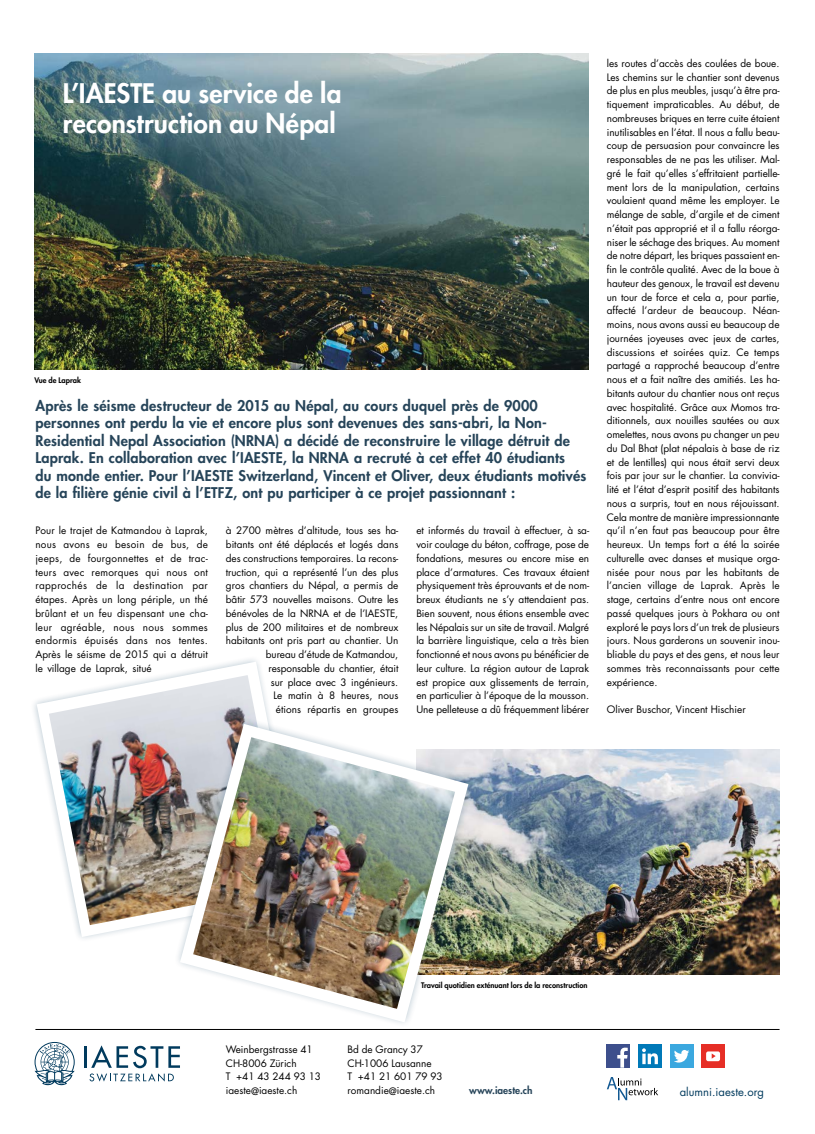
<style>
.page{position:relative;width:815px;height:1134px;background:#fff}
.page>*{position:absolute;margin:0;border:0;box-sizing:border-box;transform-origin:0 0}
.t1{font:800 26.25px/30px "Futura Std";letter-spacing:.005em;color:#fff}
.t2{font:800 14.38px/17.5px "Futura Std";letter-spacing:.015em;color:#264459}
.t3{font:11.25px "Futura Std";color:#003a5d}
.t4{font:10px/13.8px "Futura Std";color:#000;text-align:justify}
.t5{font:800 10px "Futura Std";color:#264459}
.t6{font:800 7.5px "Futura Std";color:#000}
</style>
<div class="page">
<svg style="left:607px;top:1077px;width:51px;height:23px"></svg>
<div style="left:607px;top:1044px;width:23px;height:24px;background:#3d4f8c"></div>
<svg style="left:617px;top:1048px;width:11px;height:20px"></svg>
<div style="left:638px;top:1044px;width:24px;height:24px;background:#0079b8"></div>
<svg style="left:642px;top:1048px;width:16px;height:16px"></svg>
<div style="left:670px;top:1044px;width:23px;height:24px;background:#3ba8df"></div>
<svg style="left:674px;top:1050px;width:15px;height:12px"></svg>
<div style="left:701px;top:1045px;width:24px;height:23px;background:#e62e26"></div>
<svg style="left:706px;top:1051px;width:14px;height:10px"></svg>
<hr style="left:84px;top:1046px;width:3px;height:22px;background:#003a5d">
<svg style="left:89px;top:1045px;width:91px;height:36px"></svg>
<svg style="left:35px;top:1042px;width:40px;height:43px"></svg>
<img style="left:478px;top:750px;width:302px;height:224px">
<hr style="left:35px;top:1029px;width:745px;height:1px;background:#000">
<img style="left:35px;top:53px;width:554px;height:316px">
<svg style="left:37px;top:662px;width:224px;height:275px"></svg>
<img style="left:49px;top:675px;width:220px;height:250px">
<img style="left:170px;top:714px;width:308px;height:310px">
<img style="left:180px;top:724px;width:288px;height:298px">
<img style="left:193px;top:737px;width:262px;height:272px">
<p class="t1" style="left:63px;top:78px;width:280px">L’IAESTE au service de la reconstruction au Népal</p>
<p class="t6" style="left:35px;top:375px;width:48px">Vue de Laprak</p>
<p class="t2" style="left:35px;top:397px;width:552px">Après le séisme destructeur de 2015 au Népal, au cours duquel près de 9000 personnes ont perdu la vie et encore plus sont devenues des sans-abri, la Non-Residential Nepal Association (NRNA) a décidé de reconstruire le village détruit de Laprak. En collaboration avec l’IAESTE, la NRNA a recruté à cet effet 40 étudiants<br>du monde entier. Pour l’IAESTE Switzerland, Vincent et Oliver, deux étudiants motivés de la filière génie civil à l’ETFZ, ont pu participer à ce projet passionnant :</p>
<p class="t4" style="left:35px;top:524px;width:174px">Pour le trajet de Katmandou à Laprak, nous avons eu besoin de bus, de jeeps, de fourgonnettes et de trac&shy;teurs avec remorques qui nous ont rapprochés de la destination par étapes. Après un long périple, un thé brûlant et un feu dispensant une cha&shy;leur agréable, nous nous sommes endormis épuisés dans nos tentes.<br>Après le séisme de 2015 qui a détruit le village de Laprak, situé</p>
<p class="t4" style="left:226px;top:524px;width:174px;text-align:right">à 2700 mètres d’altitude, tous ses ha&shy;bitants ont été déplacés et logés dans des constructions temporaires. La recons&shy;truction, qui a représenté l’un des plus gros chantiers du Népal, a permis de bâtir 573 nouvelles maisons. Outre les bénévoles de la NRNA et de l’IAESTE, plus de 200 militaires et de nombreux habitants ont pris part au chantier. Un bureau d’étude de Katmandou, responsable du chantier, était<br>sur place avec 3 ingénieurs.<br>Le matin à 8 heures, nous<br>étions répartis en groupes</p>
<p class="t4" style="left:416px;top:524px;width:174px">et informés du travail à effectuer, à sa&shy;voir coulage du béton, coffrage, pose de fondations, mesures ou encore mise en place d’armatures. Ces travaux étaient physiquement très éprouvants et de nom&shy;breux étudiants ne s’y attendaient pas.<br>Bien souvent, nous étions ensemble avec les Népalais sur un site de travail. Malgré la barrière linguistique, cela a très bien fonctionné et nous avons pu bénéficier de leur culture. La région autour de Laprak est propice aux glissements de terrain, en particulier à l’époque de la mousson.<br>Une pelleteuse a dû fréquemment libérer</p>
<p class="t4" style="left:607px;top:56px;width:174px">les routes d’accès des coulées de boue.<br>Les chemins sur le chantier sont devenus de plus en plus meubles, jusqu’à être pra&shy;tiquement impraticables. Au début, de nombreuses briques en terre cuite étaient inutilisables en l’état. Il nous a fallu beau&shy;coup de persuasion pour convaincre les responsables de ne pas les utiliser. Mal&shy;gré le fait qu’elles s’effritaient partielle&shy;ment lors de la manipulation, certains voulaient quand même les employer. Le mélange de sable, d’argile et de ciment n’était pas approprié et il a fallu réorga&shy;niser le séchage des briques. Au moment de notre départ, les briques passaient en&shy;fin le contrôle qualité. Avec de la boue à hauteur des genoux, le travail est devenu un tour de force et cela a, pour partie, affecté l’ardeur de beaucoup. Néan&shy;moins, nous avons aussi eu beaucoup de journées joyeuses avec jeux de cartes, discussions et soirées quiz. Ce temps partagé a rapproché beaucoup d’entre nous et a fait naître des amitiés. Les ha&shy;bitants autour du chantier nous ont reçus avec hospitalité. Grâce aux Momos tra&shy;ditionnels, aux nouilles sautées ou aux omelettes, nous avons pu changer un peu du Dal Bhat (plat népalais à base de riz et de lentilles) qui nous était servi deux fois par jour sur le chantier. La convivia&shy;lité et l’état d’esprit positif des habitants nous a surpris, tout en nous réjouissant.<br>Cela montre de manière impressionnante qu’il n’en faut pas beaucoup pour être heureux. Un temps fort a été la soirée culturelle avec danses et musique orga&shy;nisée pour nous par les habitants de l’ancien village de Laprak. Après le stage, certains d’entre nous ont encore passé quelques jours à Pokhara ou ont exploré le pays lors d’un trek de plusieurs jours. Nous garderons un souvenir inou&shy;bliable du pays et des gens, et nous leur sommes très reconnaissants pour cette expérience.</p>
<p class="t4" style="left:607px;top:703px;width:140px">Oliver Buschor, Vincent Hischier</p>
<p class="t6" style="left:421px;top:980px;width:168px">Travail quotidien exténuant lors de la reconstruction</p>
<p class="t4" style="left:226px;top:1042px;width:97px;text-align:left">Weinbergstrasse 41<br>CH-8006 Zürich<br>T +41 43 244 93 13 iaeste@iaeste.ch</p>
<p class="t4" style="left:348px;top:1042px;width:97px;text-align:left">Bd de Grancy 37<br>CH-1006 Lausanne<br>T +41 21 601 79 93 romandie@iaeste.ch</p>
<p class="t5" style="left:469px;top:1084px;width:65px">www.iaeste.ch</p>
<p class="t3" style="left:680px;top:1085px;width:86px">alumni.iaeste.org</p>
</div>
